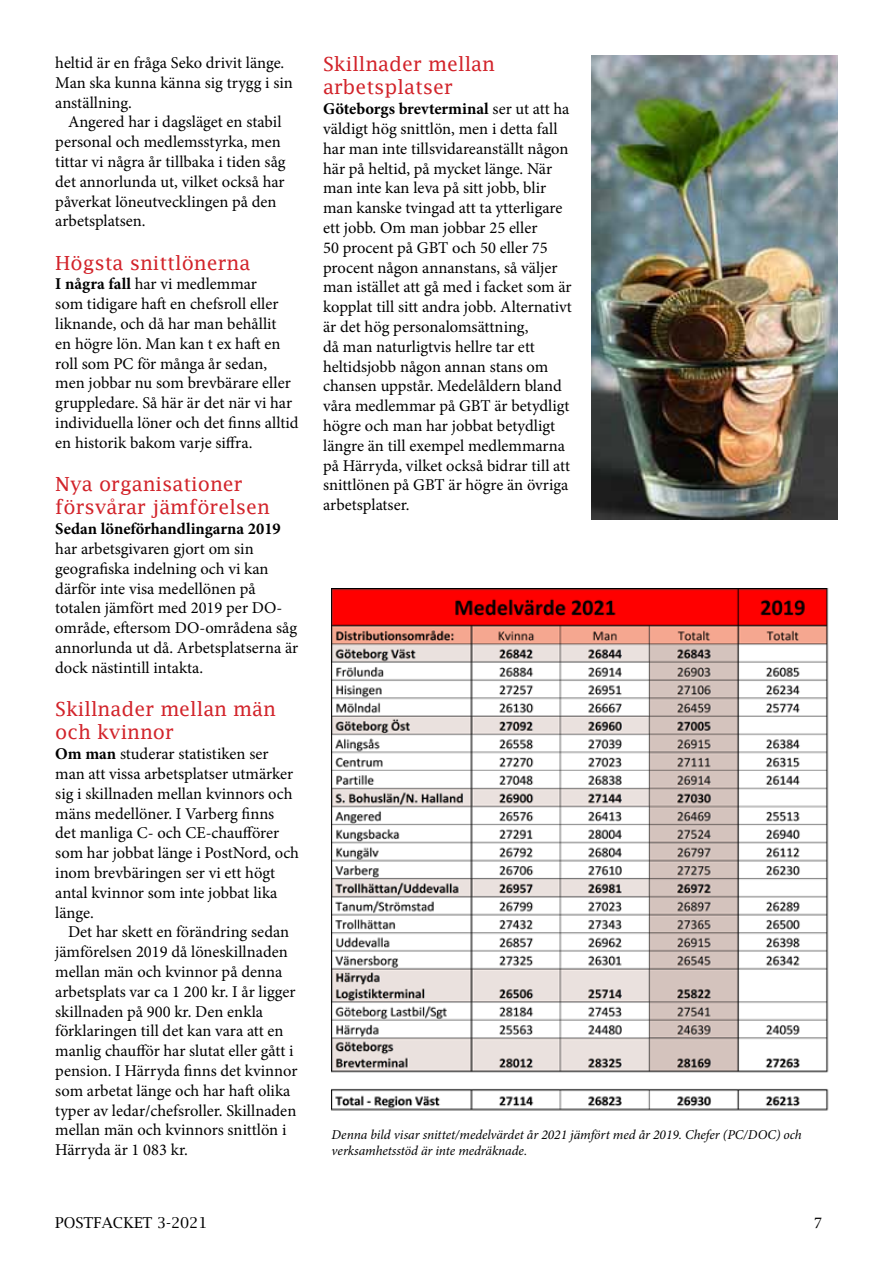
<style>
.page{position:relative;width:893px;height:1263px;background:#fff}
.page>*{position:absolute;margin:0;border:0;box-sizing:border-box;transform-origin:0 0}
.t1{font:19.5px/23.4px "Lucida Fax";color:#d2232a}
.t2{font:16.5px/19.8px "Minion Pro";color:#000}
.t3{font:700 16.5px "Minion Pro";color:#000}
.t4{font:15px "Lucida Bright";color:#000}
.t5{font:italic 13.5px/16.2px "Minion Pro";letter-spacing:-.005em;color:#000}
.s1{font-weight:700}
</style>
<div class="page">
<img style="left:332px;top:588px;width:497px;height:523px">
<img style="left:591px;top:56px;width:247px;height:463px">
<p class="t2" style="left:55px;top:53px;width:239px">heltid är en fråga Seko drivit länge.<br>Man ska kunna känna sig trygg i sin anställning.</p>
<p class="t2" style="left:55px;top:112px;width:232px;text-indent:13px">Angered har i dagsläget en stabil personal och medlemsstyrka, men tittar vi några år tillbaka i tiden såg det annorlunda ut, vilket också har påverkat löneutvecklingen på den arbetsplatsen.</p>
<p class="t1" style="left:55px;top:251px;width:196px">Högsta snittlönerna</p>
<p class="t2" style="left:55px;top:274px;width:245px"><span class="s1">I några fall</span> har vi medlemmar<br>som tidigare haft en chefsroll eller liknande, och då har man behållit<br>en högre lön. Man kan t ex haft en roll som PC för många år sedan, men jobbar nu som brevbärare eller gruppledare. Så här är det när vi har individuella löner och det finns alltid en historik bakom varje siffra.</p>
<p class="t1" style="left:55px;top:472px;width:216px">Nya organisationer försvårar jämförelsen</p>
<p class="t3" style="left:55px;top:517px;width:227px">Sedan löneförhandlingarna 2019</p>
<p class="t2" style="left:55px;top:539px;width:244px">har arbetsgivaren gjort om sin geografiska indelning och vi kan därför inte visa medellönen på totalen jämfört med 2019 per DO&shy;område, eftersom DO-områdena såg annorlunda ut då. Arbetsplatserna är dock nästintill intakta.</p>
<p class="t1" style="left:55px;top:697px;width:222px">Skillnader mellan män och kvinnor</p>
<p class="t2" style="left:55px;top:744px;width:245px"><span class="s1">Om man</span> studerar statistiken ser man att vissa arbetsplatser utmärker sig i skillnaden mellan kvinnors och mäns medellöner. I Varberg finns det manliga C- och CE-chaufförer som har jobbat länge i PostNord, och inom brevbäringen ser vi ett högt antal kvinnor som inte jobbat lika länge.</p>
<p class="t2" style="left:55px;top:922px;width:244px;text-indent:13px">Det har skett en förändring sedan jämförelsen 2019 då löneskillnaden mellan män och kvinnor på denna arbetsplats var ca 1 200 kr. I år ligger skillnaden på 900 kr. Den enkla förklaringen till det kan vara att en manlig chaufför har slutat eller gått i pension. I Härryda finns det kvinnor som arbetat länge och har haft olika typer av ledar/chefsroller. Skillnaden mellan män och kvinnors snittlön i Härryda är 1 083 kr.</p>
<p class="t1" style="left:323px;top:52px;width:173px">Skillnader mellan arbetsplatser</p>
<p class="t2" style="left:323px;top:99px;width:250px"><span class="s1">Göteborgs brevterminal</span> ser ut att ha väldigt hög snittlön, men i detta fall har man inte tillsvidareanställt någon här på heltid, på mycket länge. När man inte kan leva på sitt jobb, blir man kanske tvingad att ta ytterligare ett jobb. Om man jobbar 25 eller<br>50 procent på GBT och 50 eller 75 procent någon annanstans, så väljer man istället att gå med i facket som är kopplat till sitt andra jobb. Alternativt är det hög personalomsättning,<br>då man naturligtvis hellre tar ett heltidsjobb någon annan stans om chansen uppstår. Medelåldern bland våra medlemmar på GBT är betydligt högre och man har jobbat betydligt längre än till exempel medlemmarna på Härryda, vilket också bidrar till att snittlönen på GBT är högre än övriga arbetsplatser.</p>
<p class="t5" style="left:332px;top:1126px;width:472px">Denna bild visar snittet/medelvärdet år 2021 jämfört med år 2019. Chefer (PC/DOC) och verksamhetsstöd är inte medräknade.</p>
<p class="t4" style="left:55px;top:1214px;width:154px">POSTFACKET 3-2021</p>
<p class="t2" style="left:814px;top:1213px;width:9px">7</p>
</div>
